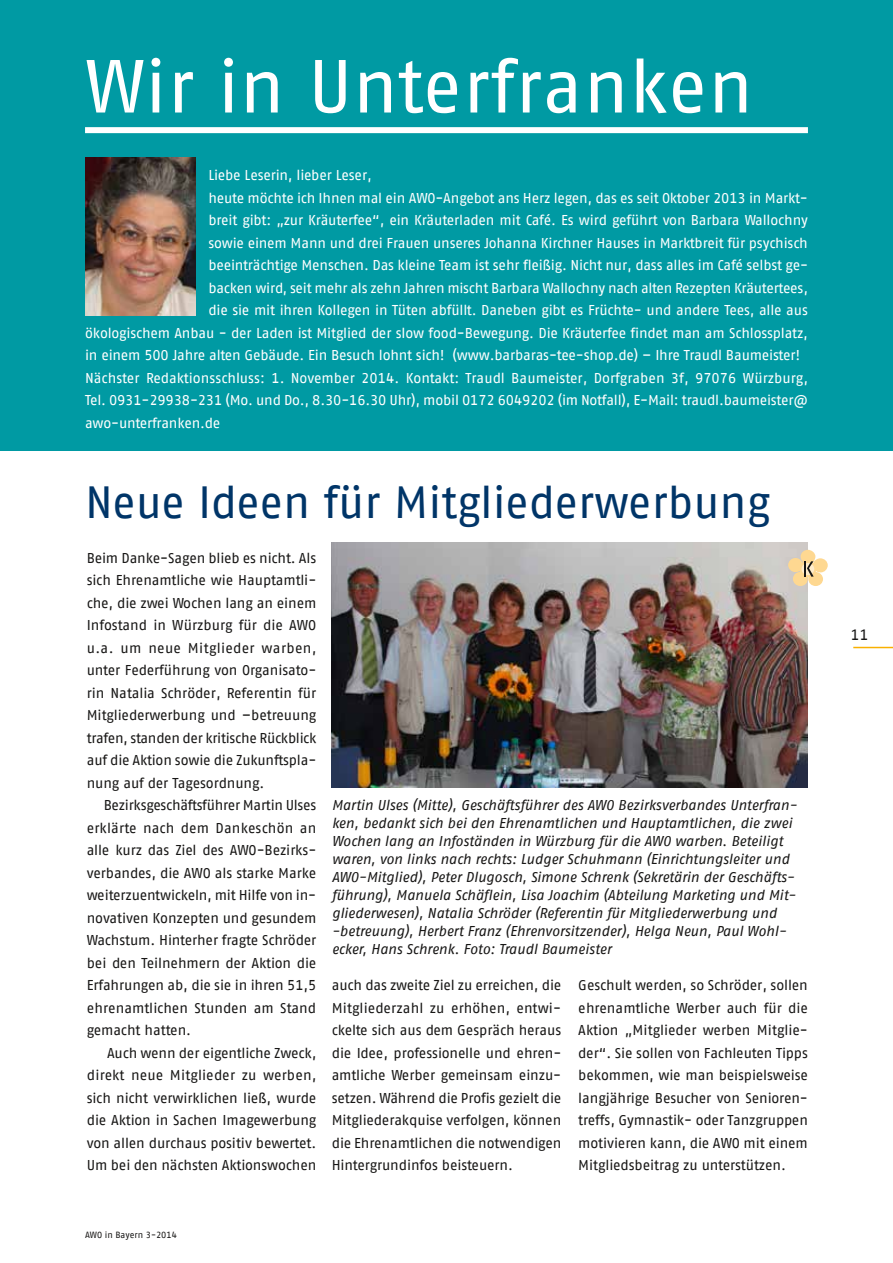
<style>
.page{position:relative;width:893px;height:1263px;background:#fff}
.page>*{position:absolute;margin:0;border:0;box-sizing:border-box;transform-origin:0 0}
.t1{font:75px "AWO Fago Office";letter-spacing:.005em;color:#fff}
.t2{font:45px "AWO Fago Office";letter-spacing:-.005em;color:#003568}
.t3{font:15px "AWO Fago Office";color:#181716}
.t4{font:14.25px/22.5px "AWO Fago Office";letter-spacing:-.005em;color:#181716;text-align:justify}
.t5{font:14.25px "AWO Fago Office";letter-spacing:-.01em;color:#fff}
.t6{font:italic 14.25px/18px "AWO Fago Office";letter-spacing:-.01em;color:#181716}
.t7{font:9px "AWO Fago Office";color:#181716}
</style>
<div class="page">
<div style="left:0;top:0;width:893px;height:450px;background:#009aa3"></div>
<img style="left:85px;top:158px;width:111px;height:157px">
<hr style="left:853px;top:647px;width:40px;height:1px;background:#f9b000">
<div style="left:85px;top:127px;width:723px;height:6px;background:#fff"></div>
<img style="left:332px;top:542px;width:476px;height:246px">
<svg style="left:788px;top:550px;width:40px;height:36px"></svg>
<h1 class="t1" style="left:85px;top:44px;width:670px">Wir in Unterfranken</h1>
<p class="t5" style="left:208px;top:167px;width:165px">Liebe Leserin, lieber Leser,</p>
<p class="t5" style="left:208px;top:189px;width:601px">heute möchte ich Ihnen mal ein AWO-Angebot ans Herz legen, das es seit Oktober 2013 in Markt-</p>
<p class="t5" style="left:208px;top:212px;width:601px">breit gibt: „zur Kräuterfee“, ein Kräuterladen mit Café. Es wird geführt von Barbara Wallochny</p>
<p class="t5" style="left:208px;top:234px;width:601px">sowie einem Mann und drei Frauen unseres Johanna Kirchner Hauses in Marktbreit für psychisch</p>
<p class="t5" style="left:208px;top:257px;width:601px">beeinträchtige Menschen. Das kleine Team ist sehr fleißig. Nicht nur, dass alles im Café selbst ge-</p>
<p class="t5" style="left:208px;top:279px;width:601px">backen wird, seit mehr als zehn Jahren mischt Barbara Wallochny nach alten Rezepten Kräutertees,</p>
<p class="t5" style="left:208px;top:302px;width:601px">die sie mit ihren Kollegen in Tüten abfüllt. Daneben gibt es Früchte- und andere Tees, alle aus</p>
<p class="t5" style="left:85px;top:324px;width:724px">ökologischem Anbau - der Laden ist Mitglied der slow food-Bewegung. Die Kräuterfee findet man am Schlossplatz,</p>
<p class="t5" style="left:85px;top:347px;width:717px">in einem 500 Jahre alten Gebäude. Ein Besuch lohnt sich! (www.barbaras-tee-shop.de) – Ihre Traudl Baumeister!</p>
<p class="t5" style="left:85px;top:369px;width:724px">Nächster Redaktionsschluss: 1. November 2014. Kontakt: Traudl Baumeister, Dorfgraben 3f, 97076 Würzburg,</p>
<p class="t5" style="left:85px;top:392px;width:724px">Tel. 0931-29938-231 (Mo. und Do., 8.30-16.30 Uhr), mobil 0172 6049202 (im Notfall), E-Mail: traudl.baumeister@</p>
<p class="t5" style="left:85px;top:414px;width:137px">awo-unterfranken.de</p>
<h2 class="t2" style="left:85px;top:476px;width:687px">Neue Ideen für Mitgliederwerbung</h2>
<p class="t4" style="left:87px;top:546px;width:231px">Beim Danke-Sagen blieb es nicht. Als sich Ehrenamtliche wie Hauptamtli&shy;che, die zwei Wochen lang an einem Infostand in Würzburg für die AWO u.a. um neue Mitglieder warben, unter Federführung von Organisato&shy;rin Natalia Schröder, Referentin für Mitgliederwerbung und –betreuung trafen, standen der kritische Rückblick auf die Aktion sowie die Zukunftspla&shy;nung auf der Tagesordnung.</p>
<p class="t4" style="left:87px;top:794px;width:231px;text-indent:17px">Bezirksgeschäftsführer Martin Ulses erklärte nach dem Dankeschön an alle kurz das Ziel des AWO-Bezirks&shy;verbandes, die AWO als starke Marke weiterzuentwickeln, mit Hilfe von in&shy;novativen Konzepten und gesundem Wachstum. Hinterher fragte Schröder bei den Teilnehmern der Aktion die Erfahrungen ab, die sie in ihren 51,5 ehrenamtlichen Stunden am Stand gemacht hatten.</p>
<p class="t4" style="left:87px;top:1041px;width:231px;text-indent:20px">Auch wenn der eigentliche Zweck, direkt neue Mitglieder zu werben, sich nicht verwirklichen ließ, wurde die Aktion in Sachen Imagewerbung von allen durchaus positiv bewertet.<br>Um bei den nächsten Aktionswochen</p>
<p class="t6" style="left:332px;top:796px;width:467px">Martin Ulses (Mitte), Geschäftsführer des AWO Bezirksverbandes Unterfran&shy;ken, bedankt sich bei den Ehrenamtlichen und Hauptamtlichen, die zwei Wochen lang an Infoständen in Würzburg für die AWO warben. Beteiligt waren, von links nach rechts: Ludger Schuhmann (Einrichtungsleiter und AWO-Mitglied), Peter Dlugosch, Simone Schrenk (Sekretärin der Geschäfts&shy;führung), Manuela Schäflein, Lisa Joachim (Abteilung Marketing und Mit&shy;gliederwesen), Natalia Schröder (Referentin für Mitgliederwerbung und -betreuung), Herbert Franz (Ehrenvorsitzender), Helga Neun, Paul Wohl&shy;ecker, Hans Schrenk. Foto: Traudl Baumeister</p>
<p class="t4" style="left:332px;top:974px;width:231px">auch das zweite Ziel zu erreichen, die Mitgliederzahl zu erhöhen, entwi&shy;ckelte sich aus dem Gespräch heraus die Idee, professionelle und ehren&shy;amtliche Werber gemeinsam einzu&shy;setzen. Während die Profis gezielt die Mitgliederakquise verfolgen, können die Ehrenamtlichen die notwendigen Hintergrundinfos beisteuern.</p>
<p class="t4" style="left:578px;top:974px;width:231px">Geschult werden, so Schröder, sollen ehrenamtliche Werber auch für die Aktion „Mitglieder werben Mitglie&shy;der“. Sie sollen von Fachleuten Tipps bekommen, wie man beispielsweise langjährige Besucher von Senioren&shy;treffs, Gymnastik- oder Tanzgruppen motivieren kann, die AWO mit einem Mitgliedsbeitrag zu unterstützen.</p>
<p class="t7" style="left:85px;top:1230px;width:93px">AWO in Bayern 3-2014</p>
<p class="t3" style="left:851px;top:626px;width:19px">11</p>
</div>
